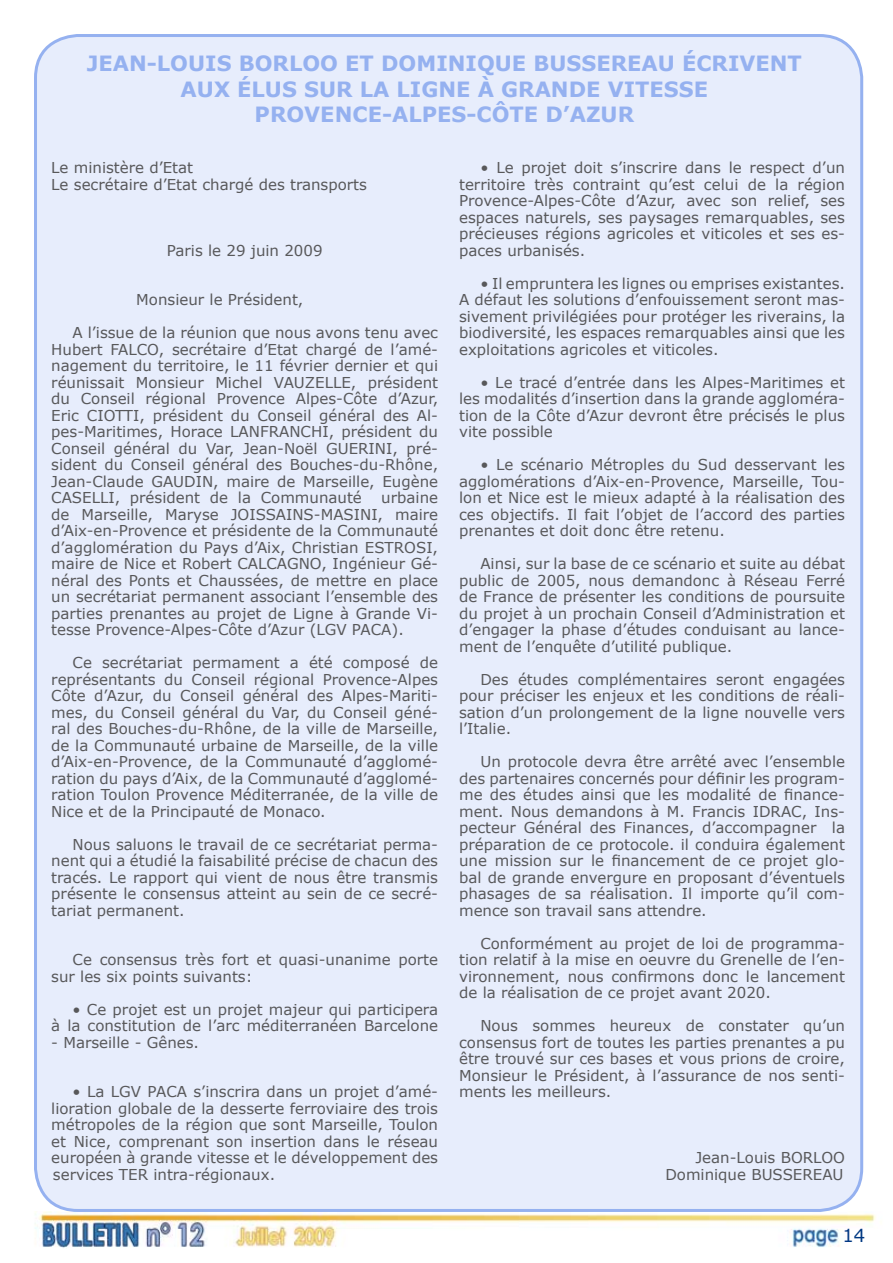
<style>
.page{position:relative;width:893px;height:1263px;background:#fff}
.page>*{position:absolute;margin:0;border:0;box-sizing:border-box;transform-origin:0 0}
.t1{font:700 21px/25.2px "Verdana";color:#95b1f0}
.t2{font:18px "Verdana";color:#003882}
.t3{font:15px/16.5px "Verdana";color:#58585a;text-align:justify}
</style>
<div class="page">
<img style="left:35px;top:1212px;width:841px;height:36px">
<div style="left:36px;top:36px;width:826px;height:1174px;background:#e7edfc;border-radius:43px"></div>
<h1 class="t1" style="left:87px;top:50px;width:496px">JEAN-LOUIS BORLOO ET DOMINIQU E BUSSERE</h1>
<h1 class="t1" style="left:641px;top:50px;width:162px">AU ÉCRIVENT</h1>
<h1 class="t1" style="left:181px;top:76px;width:230px">AUX ÉLUS SUR LA LIG</h1>
<h1 class="t1" style="left:255px;top:76px;width:455px;text-indent:184px">NE À GRANDE VITESSE<br>PROVENCE-ALPES-CÔTE D’AZU R</h1>
<p class="t3" style="left:51px;top:159px;width:317px">Le ministère d’Etat<br>Le secrétaire d’Etat chargé des transports</p>
<p class="t3" style="left:167px;top:241px;width:157px">Paris le 29 juin 2009</p>
<p class="t3" style="left:136px;top:291px;width:169px">Monsieur le Président,</p>
<p class="t3" style="left:51px;top:324px;width:388px;text-indent:21px">A l’issue de la réunion que nous avons tenu avec Hubert FALCO, secrétaire d’Etat chargé de l’amé&shy;nagement du territoire, le 11 février dernier et qui réunissait Monsieur Michel VAUZELLE, président du Conseil régional Provence Alpes-Côte d’Azur, Eric CIOTTI, président du Conseil général des Al&shy;pes-Maritimes, Horace LANFRANCHI, président du Conseil général du Var, Jean-Noël GUERINI, pré&shy;sident du Conseil général des Bouches-du-Rhône, Jean-Claude GAUDIN, maire de Marseille, Eugène CASELLI, président de la Communauté</p>
<p class="t3" style="left:51px;top:489px;width:388px;text-indent:330px">urbaine de Marseille, Maryse JOISSAINS-MASINI, maire d’Aix-en-Provence et présidente de la Communauté d’agglomération du Pays d’Aix, Christian ESTROSI, maire de Nice et Robert CALCAGNO, Ingénieur Gé&shy;néral des Ponts et Chaussées, de mettre en place un secrétariat permanent associant l’ensemble des parties prenantes au projet de Ligne à Grande Vi&shy;tesse Provence-Alpes-Côte d’Azur (LGV PACA).</p>
<p class="t3" style="left:51px;top:654px;width:388px;text-indent:21px">Ce secrétariat permament a été composé de représentants du Conseil régional Provence-Alpes Côte d’Azur, du Conseil général des Alpes-Mariti&shy;mes, du Conseil général du Var, du Conseil géné&shy;ral des Bouches-du-Rhône, de la ville de Marseille, de la Communauté urbaine de Marseille, de la ville d’Aix-en-Provence, de la Communauté d’agglomé&shy;ration du pays d’Aix, de la Communauté d’agglomé&shy;ration Toulon Provence Méditerranée, de la ville de Nice et de la Principauté de Monaco.</p>
<p class="t3" style="left:51px;top:835px;width:388px;text-indent:21px">Nous saluons le travail de ce secrétariat perma&shy;nent qui a étudié la faisabilité précise de chacun des tracés. Le rapport qui vient de nous être transmis présente le consensus atteint au sein de ce secré&shy;tariat permanent.</p>
<p class="t3" style="left:51px;top:951px;width:388px;text-indent:21px">Ce consensus très fort et quasi-unanime porte sur les six points suivants:</p>
<p class="t3" style="left:51px;top:1000px;width:388px;text-align:right">• Ce projet est un projet majeur qui participera<br>à la constitution de l’arc méditerranéen Barcelone</p>
<p class="t3" style="left:51px;top:1033px;width:149px">- Marseille - Gênes.</p>
<p class="t3" style="left:51px;top:1083px;width:388px;text-indent:21px">• La LGV PACA s’inscrira dans un projet d’amé&shy;lioration globale de la desserte ferroviaire des trois métropoles de la région que sont Marseille, Toulon et Nice, comprenant son insertion dans le réseau européen à grande vitesse et le développement des services TER intra-régionaux.</p>
<p class="t3" style="left:459px;top:159px;width:387px;text-indent:21px">• Le projet doit s’inscrire dans le respect d’un territoire très contraint qu’est celui de la région Provence-Alpes-Côte d’Azur, avec son relief, ses espaces naturels, ses paysages remarquables, ses précieuses régions agricoles et viticoles et ses es&shy;paces urbanisés.</p>
<p class="t3" style="left:459px;top:274px;width:387px;text-indent:21px">• Il empruntera les lignes ou emprises existantes.<br>A défaut les solutions d’enfouissement seront mas&shy;sivement privilégiées pour protéger les riverains, la biodiversité, les espaces remarquables ainsi que les exploitations agricoles et viticoles.</p>
<p class="t3" style="left:459px;top:373px;width:387px;text-indent:21px">• Le tracé d’entrée dans les Alpes-Maritimes et les modalités d’insertion dans la grande aggloméra&shy;tion de la Côte d’Azur devront être précisés le plus vite possible</p>
<p class="t3" style="left:459px;top:456px;width:387px;text-indent:21px">• Le scénario Métroples du Sud desservant les agglomérations d’Aix-en-Provence, Marseille, Tou&shy;lon et Nice est le mieux adapté à la réalisation des ces objectifs. Il fait l’objet de l’accord des parties prenantes et doit donc être retenu.</p>
<p class="t3" style="left:459px;top:555px;width:387px;text-indent:21px">Ainsi, sur la base de ce scénario et suite au débat public de 2005, nous demandonc à Réseau Ferré de France de présenter les conditions de poursuite du projet à un prochain Conseil d’Administration et d’engager la phase d’études conduisant au lance&shy;ment de l’enquête d’utilité publique.</p>
<p class="t3" style="left:459px;top:670px;width:387px;text-indent:21px">Des études complémentaires seront engagées pour préciser les enjeux et les conditions de réali&shy;sation d’un prolongement de la ligne nouvelle vers l’Italie.</p>
<p class="t3" style="left:459px;top:753px;width:387px;text-indent:21px">Un protocole devra être arrêté avec l’ensemble des partenaires concernés pour définir les program&shy;me des études ainsi que les modalité de finance&shy;ment. Nous demandons à M. Francis IDRAC, Ins&shy;pecteur Général des Finances, d’accompagner la préparation de ce protocole. il conduira également une mission sur le financement de ce projet glo&shy;bal de grande envergure en proposant d’éventuels phasages de sa réalisation. Il importe qu’il com&shy;mence son travail sans attendre.</p>
<p class="t3" style="left:459px;top:934px;width:387px;text-indent:21px">Conformément au projet de loi de programma&shy;tion relatif à la mise en oeuvre du Grenelle de l’en&shy;vironnement, nous confirmons donc le lancement de la réalisation de ce projet avant 2020.</p>
<p class="t3" style="left:459px;top:1017px;width:387px;text-indent:21px">Nous sommes heureux de constater qu’un consensus fort de toutes les parties prenantes a pu être trouvé sur ces bases et vous prions de croire, Monsieur le Président, à l’assurance de nos senti&shy;ments les meilleurs.</p>
<p class="t3" style="left:665px;top:1149px;width:181px;text-align:right">Jean-Louis BORLOO<br>Dominique BUSSEREAU</p>
<p class="t2" style="left:842px;top:1224px;width:24px">14</p>
</div>
